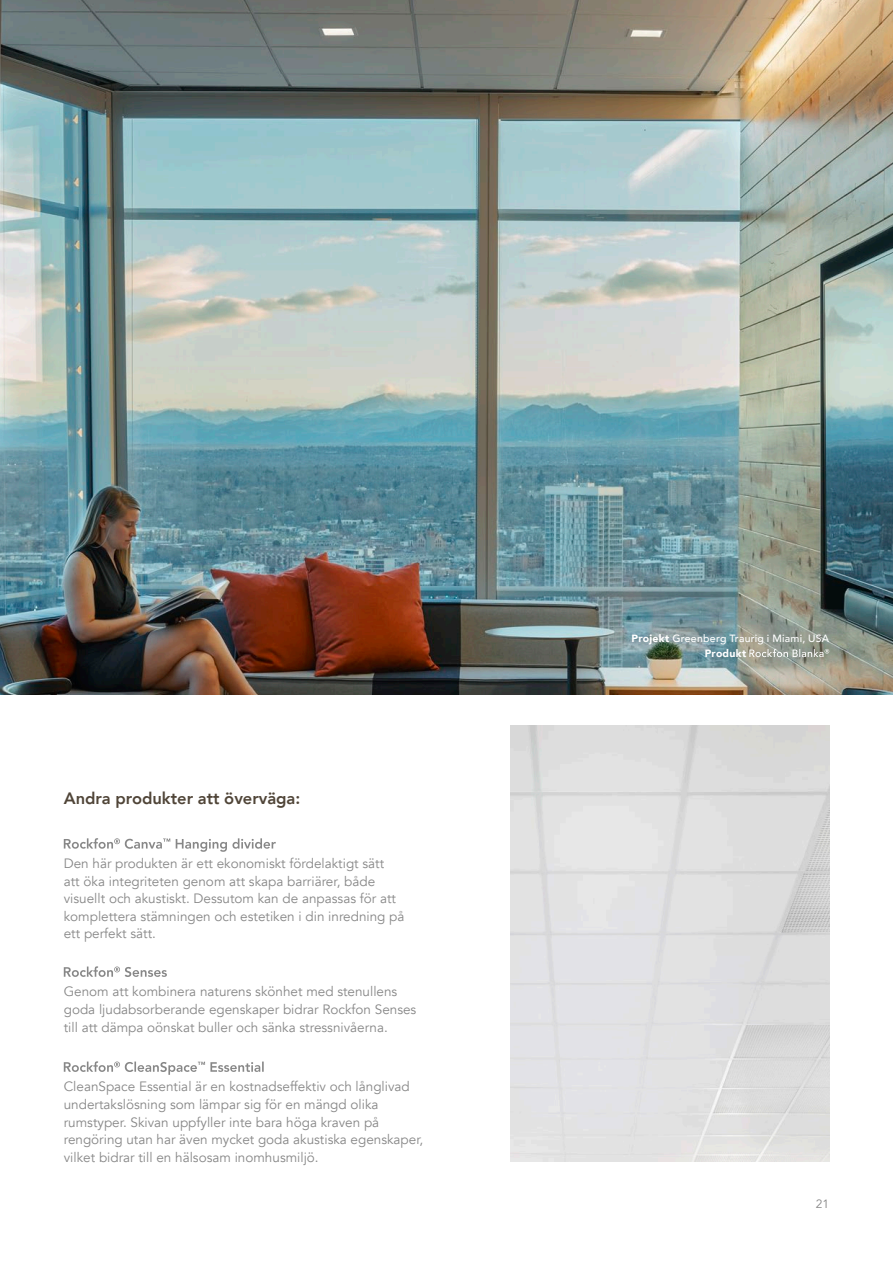
<style>
.page{position:relative;width:893px;height:1263px;background:#fff}
.page>*{position:absolute;margin:0;border:0;box-sizing:border-box;transform-origin:0 0}
.t1{font:800 16.5px "Avenir";color:#504538}
.t2{font:13.5px/17.5px "Avenir";color:#878787}
.t3{font:12px "Avenir";color:#878787}
.t4{font:500 10.5px/15px "Avenir";letter-spacing:.02em;color:#fff}
.s1{font-weight:900}
</style>
<div class="page">
<img style="left:0;top:0;width:893px;height:695px">
<img style="left:510px;top:726px;width:319px;height:435px">
<svg style="left:64px;top:838px;width:212px;height:14px"></svg>
<svg style="left:64px;top:966px;width:103px;height:11px"></svg>
<svg style="left:64px;top:1061px;width:200px;height:14px"></svg>
<svg style="left:749px;top:649px;width:80px;height:8px"></svg>
<p class="t1" style="left:64px;top:785px;width:238px">Andra produkter att överväga:</p>
<p class="t2" style="left:64px;top:855px;width:342px">Den här produkten är ett ekonomiskt fördelaktigt sätt<br>att öka integriteten genom att skapa barriärer, både visuellt och akustiskt. Dessutom kan de anpassas för att komplettera stämningen och estetiken i din inredning på ett perfekt sätt.</p>
<p class="t2" style="left:64px;top:983px;width:354px">Genom att kombinera naturens skönhet med stenullens goda ljudabsorberande egenskaper bidrar Rockfon Senses till att dämpa oönskat buller och sänka stressnivåerna.</p>
<p class="t2" style="left:64px;top:1078px;width:361px">CleanSpace Essential är en kostnadseffektiv och långlivad undertakslösning som lämpar sig för en mängd olika rumstyper. Skivan uppfyller inte bara höga kraven på rengöring utan har även mycket goda akustiska egenskaper, vilket bidrar till en hälsosam inomhusmiljö.</p>
<p class="t4" style="left:705px;top:630px;width:126px;text-indent:-73px"><span class="s1">Projekt</span> Greenberg Traurig i Miami, USA<br><span class="s1">Produkt</span></p>
<p class="t3" style="left:816px;top:1197px;width:15px">21</p>
</div>
